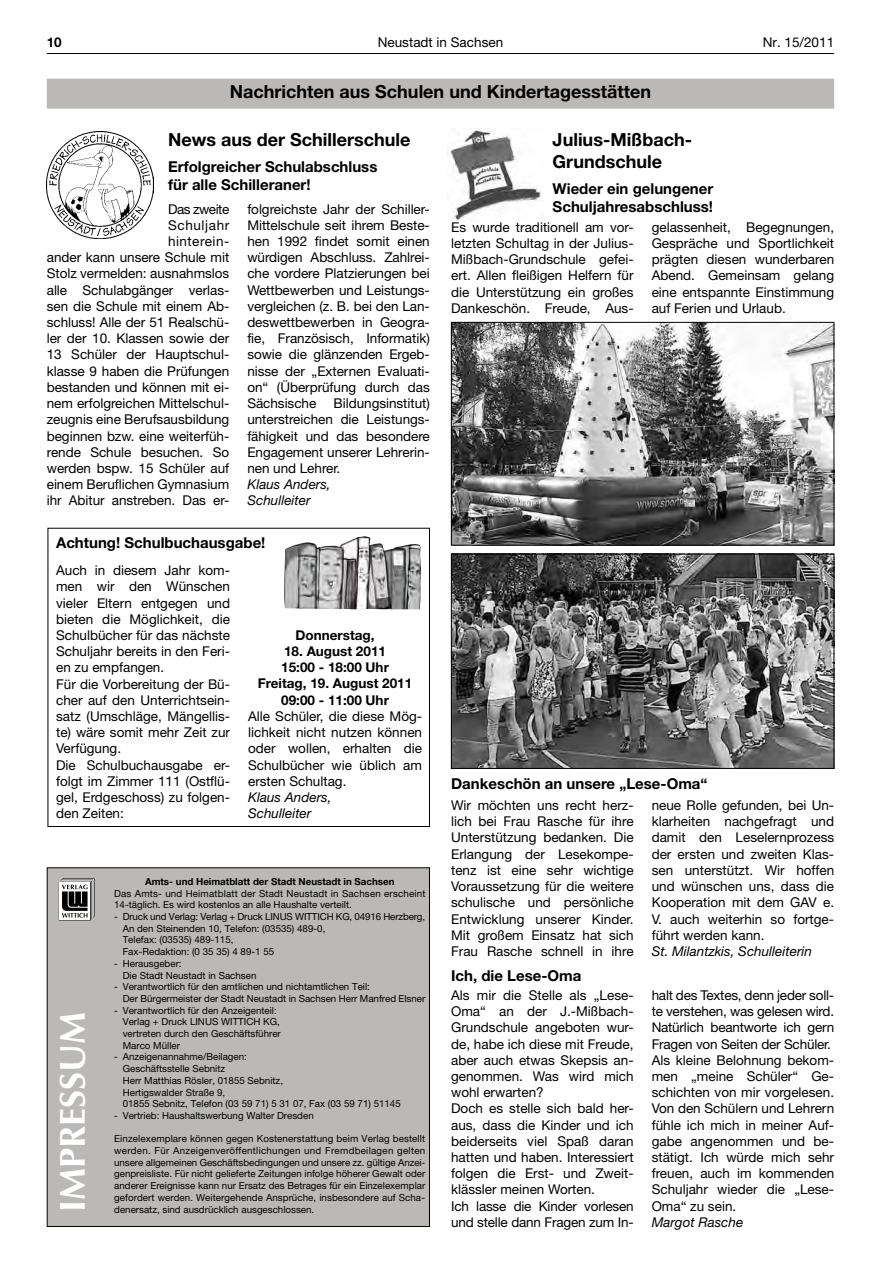
<style>
.page{position:relative;width:881px;height:1263px;background:#fff}
.page>*{position:absolute;margin:0;border:0;box-sizing:border-box;transform-origin:0 0}
.t1{font:700 36px "Optima LT";color:#fff}
.t2{font:700 18px/21.6px "Helvetica Neue LT";color:#000}
.t3{font:700 15px/18px "Helvetica Neue LT";color:#000}
.t4{font:13.5px/16.2px "Helvetica Neue LT";color:#000;text-align:justify}
.t5{font:italic 13.5px/16.2px "Helvetica Neue LT";color:#000}
.t6{font:700 13.5px/16.2px "Helvetica Neue LT";color:#000;text-align:center}
.t7{font:9.75px/11.7px "Helvetica Neue LT";color:#000}
.t8{font:700 9.75px "Helvetica Neue LT";color:#000}
</style>
<div class="page">
<hr style="left:47px;top:53px;width:786px;height:1px;background:#000">
<div style="left:47px;top:79px;width:786px;height:30px;background:#bab9b8"></div>
<img style="left:47px;top:132px;width:106px;height:106px">
<img style="left:450px;top:130px;width:91px;height:91px">
<img style="left:453px;top:324px;width:378px;height:219px">
<div style="left:451px;top:322px;width:382px;height:223px;border:1px solid #000"></div>
<img style="left:453px;top:556px;width:378px;height:211px">
<div style="left:451px;top:554px;width:382px;height:215px;border:1px solid #000"></div>
<div style="left:47px;top:867px;width:382px;height:360px;background:#bab9b8"></div>
<svg style="left:59px;top:878px;width:35px;height:42px"></svg>
<img style="left:284px;top:536px;width:137px;height:73px">
<p class="t6" style="left:47px;top:33px;width:17px">10</p>
<p class="t4" style="left:377px;top:34px;width:127px">Neustadt in Sachsen</p>
<p class="t4" style="left:762px;top:34px;width:73px">Nr. 15/2011</p>
<h2 class="t2" style="left:230px;top:80px;width:423px">Nachrichten aus Schulen und Kindertagesstätten</h2>
<h2 class="t2" style="left:168px;top:128px;width:244px">News aus der Schillerschule</h2>
<p class="t3" style="left:168px;top:158px;width:211px">Erfolgreicher Schulabschluss für alle Schilleraner!</p>
<p class="t4" style="left:47px;top:201px;width:184px;text-align:right">Das zweite<br>Schuljahr<br>hinterein-<br>ander kann unsere Schule mit<br>Stolz vermelden: ausnahmslos alle Schulabgänger verlas&shy;sen die Schule mit einem Ab&shy;schluss! Alle der 51 Realschü&shy;ler der 10. Klassen sowie der<br>13 Schüler der Hauptschul&shy;klasse 9 haben die Prüfungen bestanden und können mit ei&shy;nem erfolgreichen Mittelschul&shy;zeugnis eine Berufsausbildung beginnen bzw. eine weiterfüh&shy;rende Schule besuchen. So werden bspw. 15 Schüler auf einem Beruflichen Gymnasium ihr Abitur anstreben. Das er-</p>
<p class="t4" style="left:247px;top:201px;width:184px">folgreichste Jahr der Schiller-Mittelschule seit ihrem Beste&shy;hen 1992 findet somit einen würdigen Abschluss. Zahlrei&shy;che vordere Platzierungen bei Wettbewerben und Leistungs&shy;vergleichen (z. B. bei den Lan&shy;deswettbewerben in Geogra&shy;fie, Französisch, Informatik) sowie die glänzenden Ergeb&shy;nisse der „Externen Evaluati&shy;on“ (Überprüfung durch das Sächsische</p>
<h2 class="t2" style="left:552px;top:128px;width:141px">Julius-Mißbach-<br>Grundschule</h2>
<p class="t3" style="left:552px;top:179px;width:162px">Wieder ein gelungener<br>Schuljahresabschluss!</p>
<p class="t4" style="left:451px;top:219px;width:184px">Es wurde traditionell am vor&shy;letzten Schultag in der Julius-Mißbach-Grundschule gefei&shy;ert. Allen fleißigen Helfern für die Unterstützung ein großes Dankeschön. Freude, Aus-</p>
<p class="t4" style="left:651px;top:219px;width:184px">gelassenheit, Begegnungen, Gespräche und Sportlichkeit prägten diesen wunderbaren Abend. Gemeinsam gelang eine entspannte Einstimmung auf Ferien und Urlaub.</p>
<p class="t4" style="left:247px;top:395px;width:184px;text-indent:86px">Bildungsinstitut) unterstreichen die Leistungs&shy;fähigkeit und das besondere Engagement unserer Lehrerin&shy;nen und Lehrer.</p>
<p class="t5" style="left:247px;top:476px;width:85px">Klaus Anders,<br>Schulleiter</p>
<p class="t3" style="left:56px;top:533px;width:211px">Achtung! Schulbuchausgabe!</p>
<p class="t4" style="left:56px;top:562px;width:175px;text-align:left">Auch in diesem Jahr kom&shy;men wir den Wünschen vieler Eltern entgegen und bieten die Möglichkeit, die<br>Schulbücher für das nächste<br>Schuljahr bereits in den Feri&shy;en zu empfangen.<br>Für die Vorbereitung der Bü&shy;cher auf den Unterrichtsein&shy;satz (Umschläge, Mängellis&shy;te) wäre somit mehr Zeit zur<br>Verfügung.<br>Die Schulbuchausgabe er&shy;folgt im Zimmer 111 (Ostflü&shy;gel, Erdgeschoss) zu folgen&shy;den Zeiten:</p>
<p class="t6" style="left:295px;top:627px;width:81px">Donnerstag,</p>
<p class="t6" style="left:258px;top:643px;width:156px">18. August 2011<br>15:00 - 18:00 Uhr<br>Freitag, 19. August 2011<br>09:00 - 11:00 Uhr</p>
<p class="t4" style="left:248px;top:708px;width:175px">Alle Schüler, die diese Mög&shy;lichkeit nicht nutzen können oder wollen, erhalten die Schulbücher wie üblich am ersten Schultag.</p>
<p class="t5" style="left:248px;top:789px;width:85px">Klaus Anders,<br>Schulleiter</p>
<p class="t3" style="left:451px;top:774px;width:258px">Dankeschön an unsere „Lese-Oma“</p>
<p class="t4" style="left:451px;top:797px;width:184px">Wir möchten uns recht herz&shy;lich bei Frau Rasche für ihre Unterstützung bedanken. Die Erlangung der Lesekompe&shy;tenz ist eine sehr wichtige Voraussetzung für die weitere schulische und persönliche Entwicklung unserer Kinder.<br>Mit großem Einsatz hat sich Frau Rasche schnell in ihre</p>
<p class="t4" style="left:651px;top:797px;width:184px">neue Rolle gefunden, bei Un&shy;klarheiten nachgefragt und damit den Leselernprozess der ersten und zweiten Klas&shy;sen unterstützt. Wir hoffen und wünschen uns, dass die Kooperation mit dem GAV e.<br>V. auch weiterhin so fortge&shy;führt werden kann.</p>
<p class="t8" style="left:145px;top:875px;width:251px">Amts- und Heimatblatt der Stadt Neustadt in Sachsen</p>
<p class="t7" style="left:114px;top:887px;width:312px">Das Amts- und Heimatblatt der Stadt Neustadt in Sachsen erscheint<br>14-täglich. Es wird kostenlos an alle Haushalte verteilt.</p>
<p class="t7" style="left:123px;top:910px;width:304px;text-indent:-9px">- Druck und Verlag: Verlag + Druck LINUS WITTICH KG, 04916 Herzberg, An den Steinenden 10, Telefon: (03535) 489-0,<br>Telefax: (03535) 489-115,<br>Fax-Redaktion: (0 35 35) 4 89-1 55</p>
<p class="t7" style="left:123px;top:957px;width:135px;text-indent:-9px">- Herausgeber:<br>Die Stadt Neustadt in Sachsen</p>
<p class="t7" style="left:123px;top:981px;width:304px;text-indent:-9px">- Verantwortlich für den amtlichen und nichtamtlichen Teil:<br>Der Bürgermeister der Stadt Neustadt in Sachsen Herr Manfred Elsner</p>
<p class="t7" style="left:123px;top:1004px;width:160px;text-indent:-9px">- Verantwortlich für den Anzeigenteil:<br>Verlag + Druck LINUS WITTICH KG, vertreten durch den Geschäftsführer<br>Marco Müller</p>
<p class="t7" style="left:123px;top:1051px;width:279px;text-indent:-9px">- Anzeigenannahme/Beilagen:<br>Geschäftsstelle Sebnitz<br>Herr Matthias Rösler, 01855 Sebnitz,<br>Hertigswalder Straße 9,<br>01855 Sebnitz, Telefon (03 59 71) 5 31 07, Fax (03 59 71) 51145</p>
<p class="t7" style="left:114px;top:1109px;width:201px">- Vertrieb: Haushaltswerbung Walter Dresden</p>
<p class="t7" style="left:114px;top:1133px;width:312px;text-align:justify">Einzelexemplare können gegen Kostenerstattung beim Verlag bestellt werden. Für Anzeigenveröffentlichungen und Fremdbeilagen gelten unsere allgemeinen Geschäftsbedingungen und unsere zz. gültige Anzei&shy;genpreisliste. Für nicht gelieferte Zeitungen infolge höherer Gewalt oder anderer Ereignisse kann nur Ersatz des Betrages für ein Einzelexemplar gefordert werden. Weitergehende Ansprüche, insbesondere auf Scha-</p>
<p class="t5" style="left:651px;top:943px;width:162px">St. Milantzkis, Schulleiterin</p>
<p class="t3" style="left:451px;top:967px;width:132px">Ich, die Lese-Oma</p>
<p class="t4" style="left:451px;top:987px;width:184px;text-align:left">Als mir die Stelle als „Lese-<br>Oma“ an der J.-Mißbach-<br>Grundschule angeboten wur&shy;de, habe ich diese mit Freude, aber auch etwas Skepsis an&shy;genommen. Was wird mich wohl erwarten?<br>Doch es stelle sich bald her&shy;aus, dass die Kinder und ich beiderseits viel Spaß daran hatten und haben. Interessiert folgen die Erst- und Zweit&shy;klässler meinen Worten.<br>Ich lasse die Kinder vorlesen und stelle dann Fragen zum In-</p>
<p class="t4" style="left:651px;top:987px;width:184px;text-align:left">halt des Textes, denn jeder soll&shy;te verstehen, was gelesen wird.<br>Natürlich beantworte ich gern<br>Fragen von Seiten der Schüler.<br>Als kleine Belohnung bekom&shy;men „meine Schüler“ Ge&shy;schichten von mir vorgelesen.<br>Von den Schülern und Lehrern fühle ich mich in meiner Auf&shy;gabe angenommen und be&shy;stätigt. Ich würde mich sehr freuen, auch im kommenden<br>Schuljahr wieder die „Lese-<br>Oma“ zu sein.</p>
<h1 class="t1" style="left:51px;top:1212px;width:202px;rotate:-90deg">IMPRESSUM</h1>
<p class="t7" style="left:114px;top:1203px;width:201px">denersatz, sind ausdrücklich ausgeschlossen.</p>
<p class="t5" style="left:651px;top:1214px;width:93px">Margot Rasche</p>
</div>
